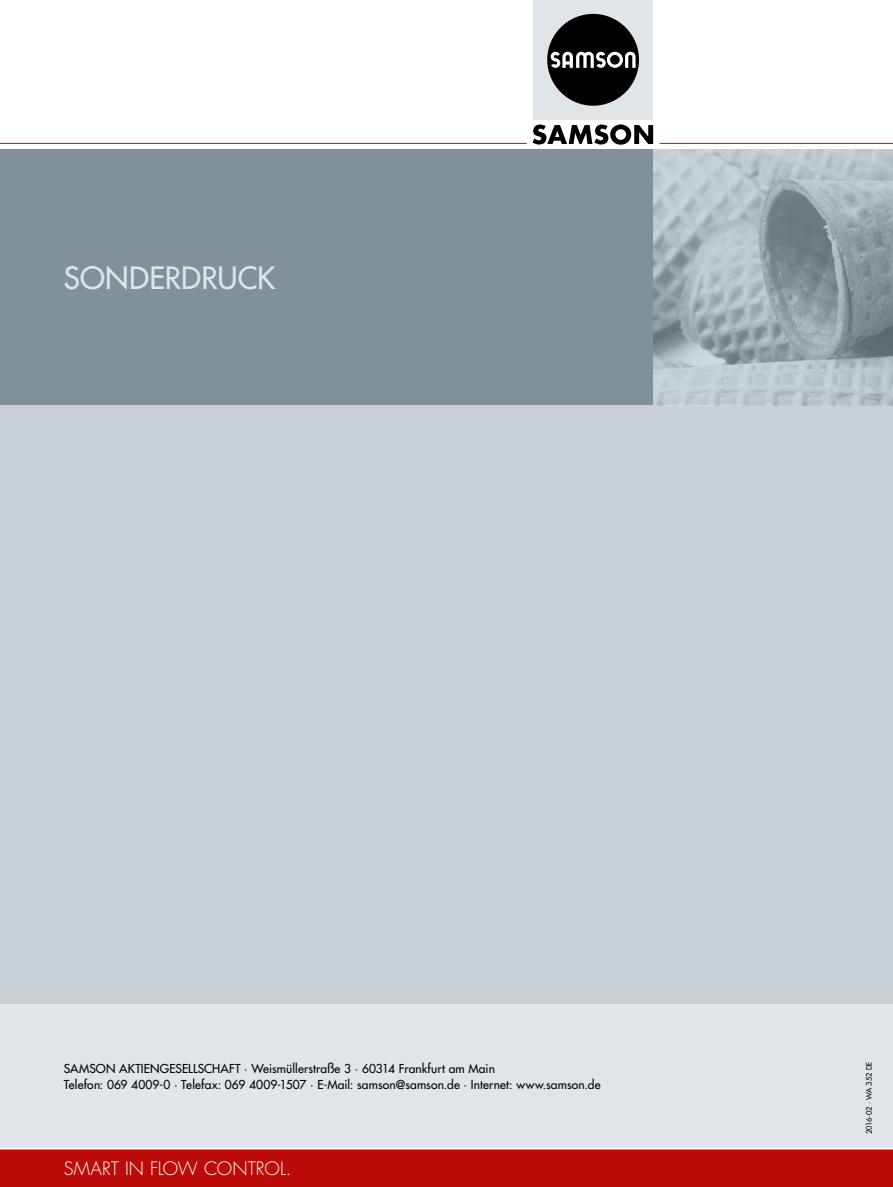
<style>
.page{position:relative;width:893px;height:1187px;background:#fff}
.page>*{position:absolute;margin:0;border:0;box-sizing:border-box;transform-origin:0 0}
.t1{font:30px "Futura";letter-spacing:.005em;color:#dfe5e9}
.t2{font:300 18px "Futura";letter-spacing:.005em;color:#fff}
.t3{font:12px/16.5px "Futura";letter-spacing:.01em;color:#000}
.t4{font:7.5px "Futura";color:#000}
.s1{font-weight:400;font-size:12px}
</style>
<div class="page">
<div style="left:0;top:150px;width:893px;height:1036px;background:#c8d0d5"></div>
<div style="left:0;top:1003px;width:893px;height:145px;background:#dfe5e9"></div>
<div style="left:0;top:1148px;width:893px;height:38px;background:#bb0c0a"></div>
<div style="left:0;top:150px;width:893px;height:255px;background:#80919b"></div>
<hr style="left:659px;top:143px;width:234px;height:1px;background:#bb0c0a">
<hr style="left:0;top:143px;width:527px;height:1px;background:#bb0c0a">
<svg style="left:532px;top:124px;width:121px;height:21px"></svg>
<div style="left:533px;top:0;width:120px;height:120px;background:#dfe5e9"></div>
<div style="left:547px;top:14px;width:92px;height:92px;background:#000;border-radius:50%"></div>
<svg style="left:551px;top:51px;width:85px;height:17px"></svg>
<hr style="left:0;top:1147px;width:893px;height:2px;background:#fff">
<img style="left:653px;top:150px;width:240px;height:255px">
<h1 class="t1" style="left:64px;top:259px;width:213px">SONDERDRUCK</h1>
<p class="t3" style="left:64px;top:1059px;width:538px">SAMSON AKTIENGESELLSCHAFT · Weismüllerstraße 3 · 60314 Frankfurt am Main<br>Telefon: 069 4009-0 · Telefax: 069 4009-1507 · E-Mail: samson@samson.de · Internet: www.samson.de</p>
<h2 class="t2" style="left:64px;top:1156px;width:229px"><span class="s1">8</span>SMART IN FLOW CONTROL.</h2>
<p class="t4" style="left:864px;top:1133px;width:74px;rotate:-90deg">2016-02 · WA 352 DE</p>
</div>
